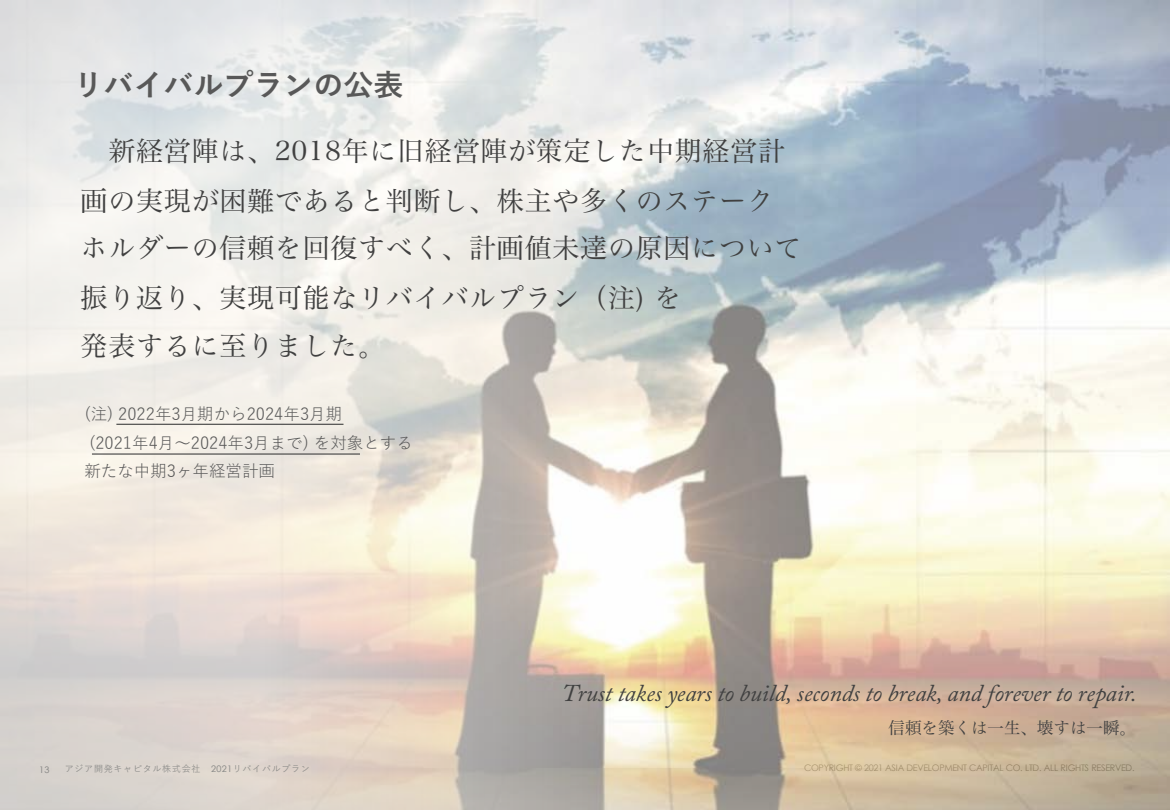
<style>
.page{position:relative;width:1170px;height:810px;background:#fff}
.page>*{position:absolute;margin:0;border:0;box-sizing:border-box;transform-origin:0 0}
.t1{font:700 30px "Yu Gothic";color:#585858}
.t2{font:27px/48.8px "Hira Min Pro N W3";letter-spacing:.03em;color:#404040}
.t3{font:italic 24px "Adobe Caslon Pro";color:#404040}
.t4{font:16.5px/28.7px "Yu Gothic";color:#585858}
.t5{font:16.5px "Hira Min Pro N W3";color:#404040}
.t6{font:9px "Century Gothic";letter-spacing:-.03em;color:#898a89}
.t7{font:9px "Yu Gothic";color:#898a89}
.s1{font-family:"Century Gothic"}
</style>
<div class="page">
<img style="left:704px;top:0;width:466px;height:810px">
<img style="left:0;top:0;width:704px;height:810px">
<hr style="left:116px;top:424px;width:228px;height:1px;background:#404040">
<hr style="left:92px;top:453px;width:268px;height:2px;background:#404040">
<p class="t1" style="left:74px;top:68px;width:332px">!"#"$%&amp;'()*</p>
<p class="t2" style="left:81px;top:124px;width:722px;text-indent:28px">新経営陣は、2018年に旧経営陣が策定した中期経営計画の実現が困難であると判断し、株主や多くのステークホルダーの信頼を回復すべく、計画値未達の原因について振り返り、実現可能なリバイバルプラン（注) を<br>発表するに至りました。</p>
<p class="t4" style="left:84px;top:398px;width:330px">!"#$%&amp;%%'()*+,%&amp;%-'()* !%&amp;%.'-)/%&amp;%-'()01#$234567<br>89:;*(&lt;'=&gt;?@</p>
<p class="t6" style="left:39px;top:763px;width:12px">13</p>
<p class="t7" style="left:65px;top:761px;width:247px">!"!#$%&amp;'()*+,- <span class="s1">2021</span>./0/)123</p>
<p class="t3" style="left:562px;top:679px;width:576px">Trust takes years to build, seconds to break, and forever to repair.</p>
<p class="t5" style="left:889px;top:714px;width:249px">信頼を築くは一生、壊すは一瞬。</p>
<p class="t6" style="left:804px;top:762px;width:332px">COPYRIGHT © 2021 ASIA DEVELOPMENT CAPITAL CO. LTD. ALL RIGHTS RESERVED.</p>
</div>
